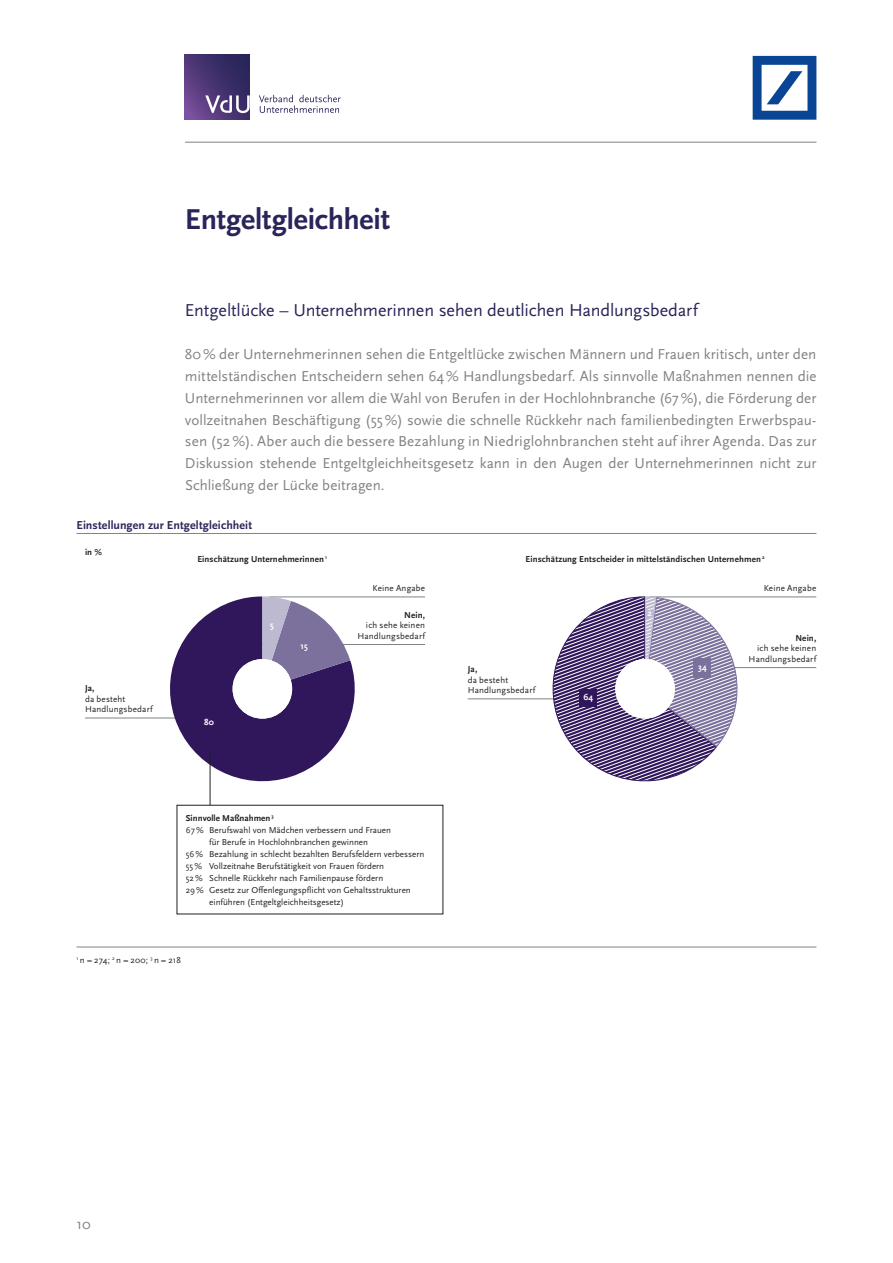
<style>
.page{position:relative;width:893px;height:1263px;background:#fff}
.page>*{position:absolute;margin:0;border:0;box-sizing:border-box;transform-origin:0 0}
.t1{font:700 30px "Scala Sans";letter-spacing:-.01em;color:#29255a}
.t2{font:18px "Scala Sans";letter-spacing:-.005em;color:#29255a}
.t3{font:15px/21.8px "Scala Sans";letter-spacing:.005em;color:#808285;text-align:justify}
.t4{font:700 12px "Scala Sans";letter-spacing:.005em;color:#29255a}
.t5{font:9px/10.5px "Scala Sans";color:#231f20}
.t6{font:700 9px "Scala Sans";letter-spacing:.01em;color:#231f20}
.t7{font:9px "Scala Sans";letter-spacing:.02em;color:#231f20}
.t8{font:700 9px "Scala Sans";letter-spacing:.025em;color:#fff}
</style>
<div class="page">
<hr style="left:185px;top:142px;width:631px;height:1px;background:#808285">
<svg style="left:185px;top:55px;width:65px;height:65px;background:#483473"></svg>
<svg style="left:259px;top:95px;width:82px;height:18px"></svg>
<svg style="left:205px;top:95px;width:45px;height:18px"></svg>
<svg style="left:753px;top:56px;width:63px;height:64px"></svg>
<hr style="left:650px;top:596px;width:166px;height:1px;background:#808285">
<hr style="left:468px;top:698px;width:200px;height:1px;background:#808285">
<hr style="left:616px;top:667px;width:200px;height:1px;background:#808285">
<svg style="left:541px;top:596px;width:202px;height:186px"></svg>
<hr style="left:85px;top:718px;width:200px;height:1px;background:#808285">
<hr style="left:269px;top:596px;width:156px;height:1px;background:#808285">
<hr style="left:225px;top:644px;width:200px;height:1px;background:#808285">
<svg style="left:159px;top:596px;width:207px;height:196px"></svg>
<hr style="left:210px;top:751px;width:1px;height:87px;background:#231f20">
<hr style="left:77px;top:947px;width:739px;height:1px;background:#808285">
<div style="left:233px;top:659px;width:59px;height:60px;background:#fff;border-radius:50%"></div>
<div style="left:615px;top:659px;width:60px;height:60px;background:#fff;border-radius:50%"></div>
<div style="left:694px;top:659px;width:17px;height:19px;background:#7c719d"></div>
<div style="left:646px;top:610px;width:7px;height:7px;background:#bdb9d1"></div>
<div style="left:580px;top:690px;width:17px;height:17px;background:#30165b"></div>
<hr style="left:77px;top:533px;width:739px;height:1px;background:#808285">
<div style="left:177px;top:805px;width:266px;height:109px;background:#fff"></div>
<div style="left:177px;top:805px;width:266px;height:109px;border:1px solid #231f20"></div>
<h1 class="t1" style="left:185px;top:203px;width:206px">Entgeltgleichheit</h1>
<p class="t2" style="left:185px;top:300px;width:514px">Entgeltlücke – Unternehmerinnen sehen deutlichen Handlungsbedarf</p>
<p class="t3" style="left:185px;top:344px;width:633px">80% der Unternehmerinnen sehen die Entgeltlücke zwischen Männern und Frauen kritisch, unter den mittelständischen Entscheidern sehen 64% Handlungsbedarf. Als sinnvolle Maßnahmen nennen die Unternehmerinnen vor allem die Wahl von Berufen in der Hochlohnbranche (67%), die Förderung der vollzeitnahen Beschäftigung (55%) sowie die schnelle Rückkehr nach familienbedingten Erwerbspau&shy;sen (52%). Aber auch die bessere Bezahlung in Niedriglohnbranchen steht auf ihrer Agenda. Das zur Diskussion stehende Entgeltgleichheitsgesetz kann in den Augen der Unternehmerinnen nicht zur Schließung der Lücke beitragen.</p>
<p class="t4" style="left:77px;top:518px;width:177px">Einstellungen zur Entgeltgleichheit</p>
<p class="t6" style="left:197px;top:554px;width:132px">Einschätzung Unternehmerinnen <sup>1</sup></p>
<p class="t6" style="left:525px;top:554px;width:241px">Einschätzung Entscheider in mittelständischen Unternehmen <sup>2</sup></p>
<p class="t6" style="left:85px;top:547px;width:19px">in %</p>
<p class="t6" style="left:85px;top:684px;width:11px">Ja,</p>
<p class="t5" style="left:85px;top:694px;width:69px">da besteht<br>Handlungsbedarf</p>
<p class="t8" style="left:204px;top:717px;width:11px">80</p>
<p class="t8" style="left:270px;top:620px;width:5px">5</p>
<p class="t8" style="left:301px;top:641px;width:9px">15</p>
<p class="t7" style="left:373px;top:583px;width:54px">Keine Angabe</p>
<p class="t6" style="left:404px;top:610px;width:22px">Nein,</p>
<p class="t5" style="left:357px;top:620px;width:69px;text-align:right">ich sehe keinen<br>Handlungsbedarf</p>
<p class="t6" style="left:186px;top:813px;width:89px">Sinnvolle Maßnahmen <sup>3</sup></p>
<p class="t5" style="left:186px;top:825px;width:207px">67% Berufswahl von Mädchen verbessern und Frauen</p>
<p class="t5" style="left:209px;top:837px;width:160px">für Berufe in Hochlohnbranchen gewinnen</p>
<p class="t5" style="left:186px;top:849px;width:240px">56% Bezahlung in schlecht bezahlten Berufsfeldern verbessern</p>
<p class="t5" style="left:186px;top:861px;width:200px">55% Vollzeitnahe Berufstätigkeit von Frauen fördern</p>
<p class="t5" style="left:186px;top:873px;width:199px">52% Schnelle Rückkehr nach Familienpause fördern</p>
<p class="t5" style="left:186px;top:885px;width:226px">29% Gesetz zur Offenlegungspflicht von Gehaltsstrukturen</p>
<p class="t5" style="left:209px;top:897px;width:136px">einführen (Entgeltgleichheitsgesetz)</p>
<p class="t5" style="left:77px;top:954px;width:106px"><sup>1</sup>n=274; <sup>2</sup>n=200; <sup>3</sup>n=218</p>
<p class="t6" style="left:468px;top:664px;width:11px">Ja,</p>
<p class="t5" style="left:468px;top:675px;width:69px">da besteht<br>Handlungsbedarf</p>
<p class="t8" style="left:583px;top:692px;width:11px">64</p>
<p class="t8" style="left:647px;top:609px;width:6px">2</p>
<p class="t8" style="left:698px;top:662px;width:10px">34</p>
<p class="t7" style="left:764px;top:583px;width:54px">Keine Angabe</p>
<p class="t6" style="left:795px;top:633px;width:22px">Nein,</p>
<p class="t5" style="left:749px;top:643px;width:69px;text-align:right">ich sehe keinen<br>Handlungsbedarf</p>
<p class="t3" style="left:77px;top:1213px;width:16px">10</p>
</div>
